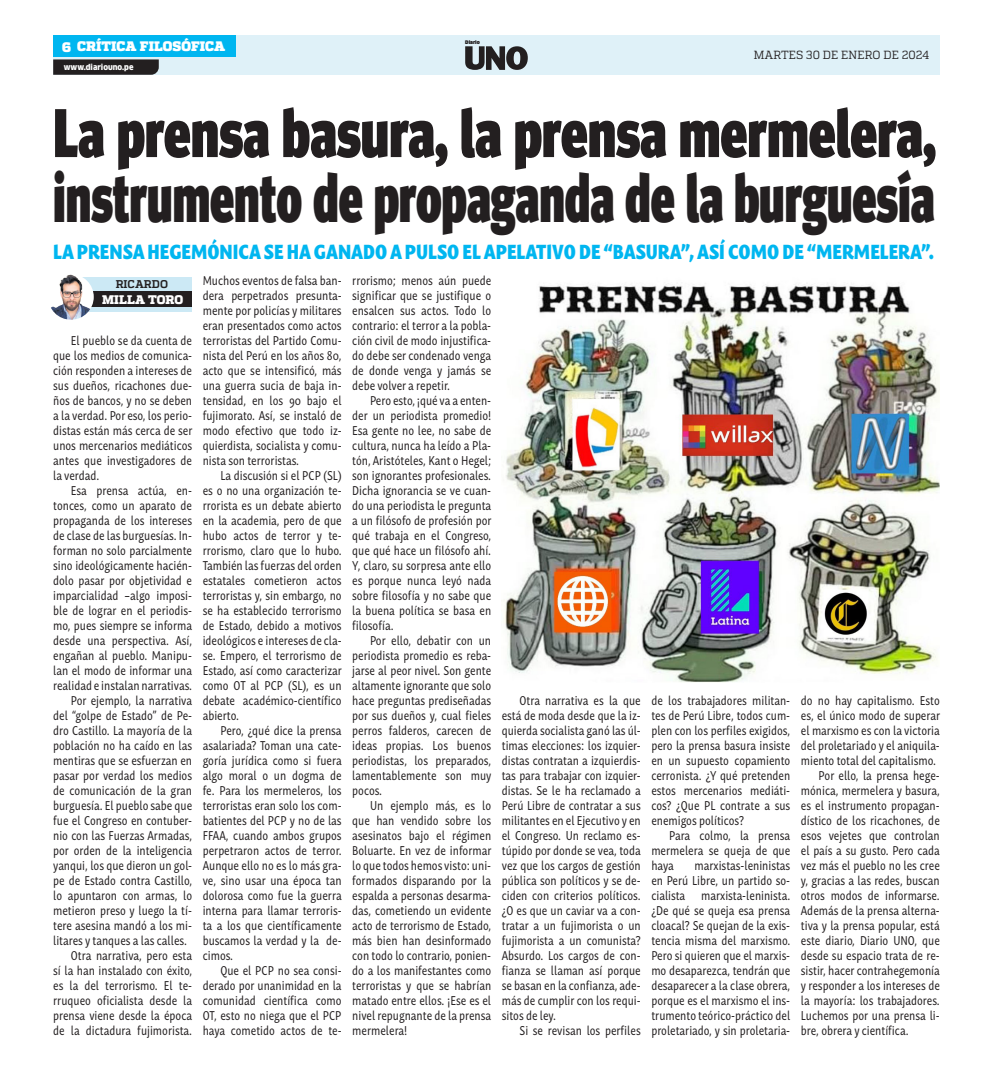
<style>
.page{position:relative;width:993px;height:1081px;background:#fff}
.page>*{position:absolute;margin:0;border:0;box-sizing:border-box;transform-origin:0 0}
.t1{font:900 68.75px/65px "Meta Head OT";color:#231f20;scale:.78 1}
.t2{font:900 20px "Mastro Sans";color:#00b6f0;scale:.86 1}
.t3{font:900 13.75px "Quadon";letter-spacing:.005em;color:#fff}
.t4{font:12.5px/15px "Mastro Sans";color:#231f20;text-align:justify;scale:.82 1}
.CARGO_CREDITO{font:800 12.5px "Quadon";color:#fff}
.t5{font:11.75px "Quadon";color:#231f20;scale:.95 1}
.NOMBRE_CREDITO{font:700 11.25px "Quadon";color:#231f20}
.t6{font:900 7.88px "Clan Pro";color:#fff;scale:.95 1}
.t7{font:900 4.88px "Clan Pro";letter-spacing:-.01em;color:#231f20}
</style>
<div class="page">
<div style="left:53px;top:35px;width:886px;height:40px;background:#dff1f8"></div>
<div style="left:53px;top:35px;width:183px;height:22px;background:#00b6f0"></div>
<svg style="left:53px;top:59px;width:106px;height:16px"></svg>
<svg style="left:465px;top:46px;width:62px;height:24px"></svg>
<div style="left:74px;top:277px;width:118px;height:35px;background:#cce9f5"></div>
<div style="left:87px;top:291px;width:105px;height:16px;background:#231f20"></div>
<img style="left:48px;top:274px;width:46px;height:46px;border-radius:23px">
<img style="left:501px;top:283px;width:438px;height:399px">
<p class="t3" style="left:62px;top:39px;width:10px">6</p>
<p class="t3" style="left:77px;top:38px;width:149px">CRÍTICA FILOSÓFICA</p>
<p class="t6" style="left:64px;top:62px;width:75px">www.diariouno.pe</p>
<p class="t7" style="left:465px;top:40px;width:16px">Diario</p>
<p class="t5" style="left:753px;top:48px;width:186px">MARTES 30 DE ENERO DE 2024</p>
<p class="t1" style="left:53px;top:99px;width:1132px">La prensa basura, la prensa mermelera, instrumento de propaganda de la burguesía</p>
<p class="t2" style="left:53px;top:235px;width:1025px">LA PRENSA HEGEMÓNICA SE HA GANADO A PULSO EL APELATIVO DE “BASURA”, ASÍ COMO DE “MERMELERA”.</p>
<p class="NOMBRE_CREDITO" style="left:116px;top:278px;width:54px">RICARDO</p>
<p class="CARGO_CREDITO" style="left:102px;top:292px;width:83px">MILLA TORO</p>
<p class="t4" style="left:53px;top:332px;width:171px;text-indent:18px">El pueblo se da cuenta de que los medios de comunica&shy;ción responden a intereses de sus dueños, ricachones due&shy;ños de bancos, y no se deben a la verdad. Por eso, los perio&shy;distas están más cerca de ser unos mercenarios mediáticos antes que investigadores de la verdad.</p>
<p class="t4" style="left:53px;top:482px;width:171px;text-indent:18px">Esa prensa actúa, en&shy;tonces, como un aparato de propaganda de los intereses de clase de las burguesías. In&shy;forman no solo parcialmente sino ideológicamente hacién&shy;dolo pasar por objetividad e imparcialidad –algo imposi&shy;ble de lograr en el periodis&shy;mo, pues siempre se informa desde una perspectiva. Así, engañan al pueblo. Manipu&shy;lan el modo de informar una realidad e instalan narrativas.</p>
<p class="t4" style="left:53px;top:692px;width:171px;text-indent:18px">Por ejemplo, la narrativa del “golpe de Estado” de Pe&shy;dro Castillo. La mayoría de la población no ha caído en las mentiras que se esfuerzan en pasar por verdad los medios de comunicación de la gran burguesía. El pueblo sabe que fue el Congreso en contuber&shy;nio con las Fuerzas Armadas, por orden de la inteligencia yanqui, los que dieron un gol&shy;pe de Estado contra Castillo, lo apuntaron con armas, lo metieron preso y luego la tí&shy;tere asesina mandó a los mi&shy;litares y tanques a las calles.</p>
<p class="t4" style="left:53px;top:947px;width:171px;text-indent:18px">Otra narrativa, pero esta sí la han instalado con éxito, es la del terrorismo. El te&shy;rruqueo oficialista desde la prensa viene desde la época de la dictadura fujimorista.</p>
<p class="t4" style="left:203px;top:272px;width:171px">Muchos eventos de falsa ban&shy;dera perpetrados presunta&shy;mente por policías y militares eran presentados como actos terroristas del Partido Comu&shy;nista del Perú en los años 80, acto que se intensificó, más una guerra sucia de baja in&shy;tensidad, en los 90 bajo el fujimorato. Así, se instaló de modo efectivo que todo iz&shy;quierdista, socialista y comu&shy;nista son terroristas.</p>
<p class="t4" style="left:203px;top:467px;width:171px;text-indent:18px">La discusión si el PCP (SL) es o no una organización te&shy;rrorista es un debate abierto en la academia, pero de que hubo actos de terror y te&shy;rrorismo, claro que lo hubo.<br>También las fuerzas del orden estatales cometieron actos terroristas y, sin embargo, no se ha establecido terrorismo de Estado, debido a motivos ideológicos e intereses de cla&shy;se. Empero, el terrorismo de Estado, así como caracterizar como OT al PCP (SL), es un debate académico-científico abierto.</p>
<p class="t4" style="left:203px;top:722px;width:171px;text-indent:18px">Pero, ¿qué dice la prensa asalariada? Toman una cate&shy;goría jurídica como si fuera algo moral o un dogma de fe. Para los mermeleros, los terroristas eran solo los com&shy;batientes del PCP y no de las FFAA, cuando ambos grupos perpetraron actos de terror.<br>Aunque ello no es lo más gra&shy;ve, sino usar una época tan dolorosa como fue la guerra interna para llamar terroris&shy;ta a los que científicamente buscamos la verdad y la de&shy;cimos.</p>
<p class="t4" style="left:203px;top:962px;width:171px;text-indent:18px">Que el PCP no sea consi&shy;derado por unanimidad en la comunidad científica como OT, esto no niega que el PCP haya cometido actos de te-</p>
<p class="t4" style="left:352px;top:272px;width:171px">rrorismo; menos aún puede significar que se justifique o ensalcen sus actos. Todo lo contrario: el terror a la pobla&shy;ción civil de modo injustifica&shy;do debe ser condenado venga de donde venga y jamás se debe volver a repetir.</p>
<p class="t4" style="left:352px;top:392px;width:171px;text-indent:18px">Pero esto, ¡qué va a enten&shy;der un periodista promedio!<br>Esa gente no lee, no sabe de cultura, nunca ha leído a Pla&shy;tón, Aristóteles, Kant o Hegel; son ignorantes profesionales.<br>Dicha ignorancia se ve cuan&shy;do una periodista le pregunta a un filósofo de profesión por qué trabaja en el Congreso, que qué hace un filósofo ahí.<br>Y, claro, su sorpresa ante ello es porque nunca leyó nada sobre filosofía y no sabe que la buena política se basa en filosofía.</p>
<p class="t4" style="left:352px;top:632px;width:171px;text-indent:18px">Por ello, debatir con un periodista promedio es reba&shy;jarse al peor nivel. Son gente altamente ignorante que solo hace preguntas prediseñadas por sus dueños y, cual fieles perros falderos, carecen de ideas propias. Los buenos periodistas, los preparados, lamentablemente son muy pocos.</p>
<p class="t4" style="left:352px;top:797px;width:171px;text-indent:18px">Un ejemplo más, es lo que han vendido sobre los asesinatos bajo el régimen Boluarte. En vez de informar lo que todos hemos visto: uni&shy;formados disparando por la espalda a personas desarma&shy;das, cometiendo un evidente acto de terrorismo de Estado, más bien han desinformado con todo lo contrario, ponien&shy;do a los manifestantes como terroristas y que se habrían matado entre ellos. ¡Ese es el nivel repugnante de la prensa mermelera!</p>
<p class="t4" style="left:501px;top:692px;width:171px;text-indent:18px">Otra narrativa es la que está de moda desde que la iz&shy;quierda socialista ganó las úl&shy;timas elecciones: los izquier&shy;distas contratan a izquierdis&shy;tas para trabajar con izquier&shy;distas. Se le ha reclamado a Perú Libre de contratar a sus militantes en el Ejecutivo y en el Congreso. Un reclamo es&shy;túpido por donde se vea, toda vez que los cargos de gestión pública son políticos y se de&shy;ciden con criterios políticos. ¿O es que un caviar va a con&shy;tratar a un fujimorista o un fujimorista a un comunista?<br>Absurdo. Los cargos de con&shy;fianza se llaman así porque se basan en la confianza, ade&shy;más de cumplir con los requi&shy;sitos de ley.</p>
<p class="t4" style="left:519px;top:1022px;width:149px">Si se revisan los perfiles</p>
<p class="t4" style="left:651px;top:692px;width:171px">de los trabajadores militan&shy;tes de Perú Libre, todos cum&shy;plen con los perfiles exigidos, pero la prensa basura insiste en un supuesto copamiento cerronista. ¿Y qué pretenden estos mercenarios mediáti&shy;cos? ¿Que PL contrate a sus enemigos políticos?</p>
<p class="t4" style="left:651px;top:827px;width:171px;text-indent:18px">Para colmo, la prensa mermelera se queja de que haya</p>
<p class="t4" style="left:651px;top:857px;width:171px;text-indent:43px">marxistas-leninistas en Perú Libre, un partido so&shy;cialista</p>
<p class="t4" style="left:651px;top:887px;width:171px;text-indent:50px">marxista-leninista. ¿De qué se queja esa prensa cloacal? Se quejan de la exis&shy;tencia misma del marxismo.<br>Pero si quieren que el marxis&shy;mo desaparezca, tendrán que desaparecer a la clase obrera, porque es el marxismo el ins&shy;trumento teórico-práctico del proletariado, y sin proletaria-</p>
<p class="t4" style="left:800px;top:692px;width:171px">do no hay capitalismo. Esto es, el único modo de superar el marxismo es con la victoria del proletariado y el aniquila&shy;miento total del capitalismo.</p>
<p class="t4" style="left:800px;top:767px;width:171px;text-indent:18px">Por ello, la prensa hege&shy;mónica, mermelera y basura, es el instrumento propagan&shy;dístico de los ricachones, de esos vejetes que controlan el país a su gusto. Pero cada vez más el pueblo no les cree y, gracias a las redes, buscan otros modos de informarse.<br>Además de la prensa alterna&shy;tiva y la prensa popular, está este diario, Diario UNO, que desde su espacio trata de re&shy;sistir, hacer contrahegemonía y responder a los intereses de la mayoría: los trabajadores.<br>Luchemos por una prensa li&shy;bre, obrera y científica.</p>
</div>
